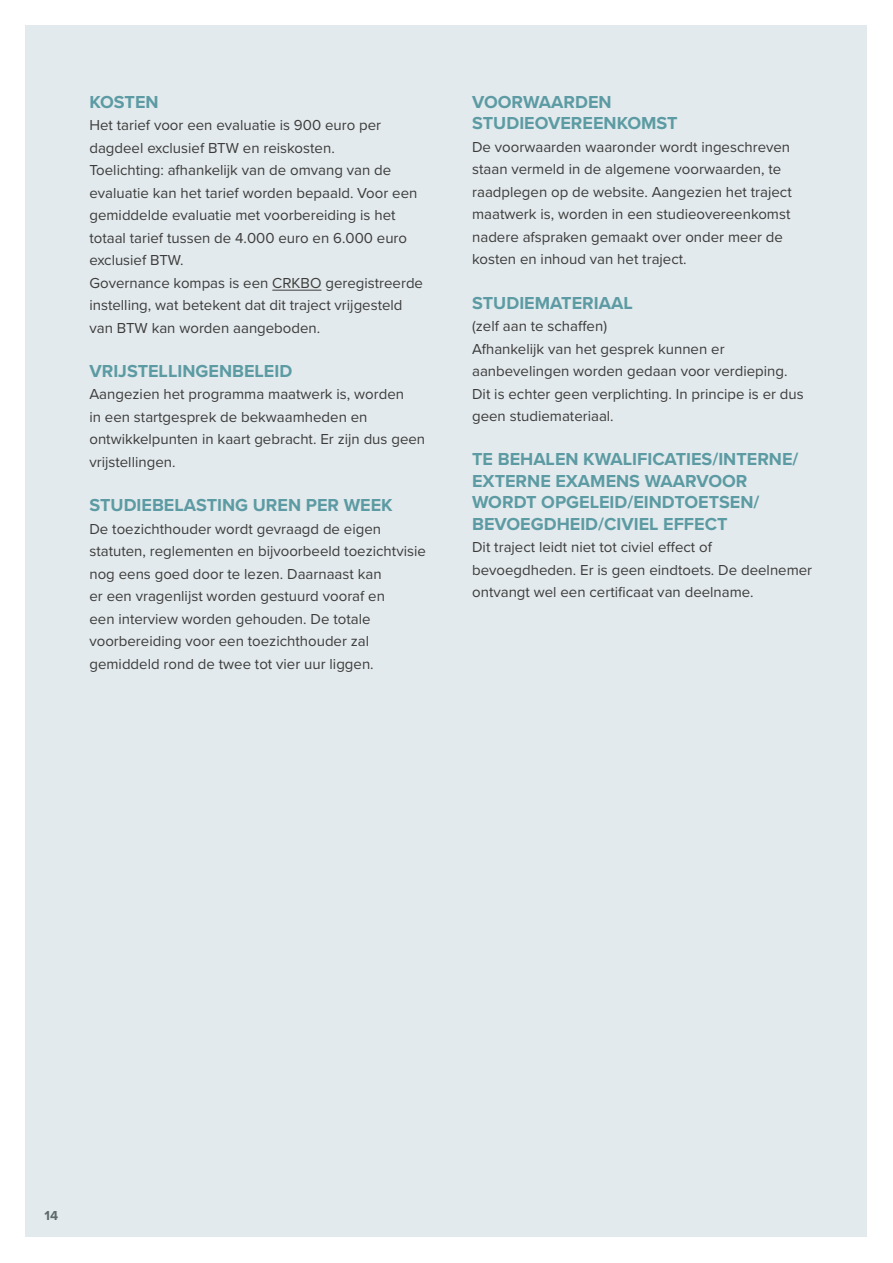
<style>
.page{position:relative;width:893px;height:1263px;background:#fff}
.page>*{position:absolute;margin:0;border:0;box-sizing:border-box;transform-origin:0 0}
.t1{font:700 18px/21.6px "Proxima Nova";color:#5c9ba3}
.t2{font:15px/22.5px "Proxima Nova";color:#3c3c3b}
.t3{font:700 13.5px "Proxima Nova";color:#5f6a6e}
</style>
<div class="page">
<div style="left:26px;top:26px;width:841px;height:1211px;background:#e3eaed"></div>
<hr style="left:272px;top:290px;width:49px;height:1px;background:#3c3c3b">
<p class="t1" style="left:89px;top:91px;width:71px">KOSTEN</p>
<p class="t2" style="left:89px;top:113px;width:335px">Het tarief voor een evaluatie is 900 euro per dagdeel exclusief BTW en reiskosten.<br>Toelichting: afhankelijk van de omvang van de evaluatie kan het tarief worden bepaald. Voor een gemiddelde evaluatie met voorbereiding is het totaal tarief tussen de 4.000 euro en 6.000 euro exclusief BTW.<br>Governance kompas is een CRKBO geregistreerde instelling, wat betekent dat dit traject vrijgesteld van BTW kan worden aangeboden.</p>
<p class="t1" style="left:89px;top:360px;width:204px">VRIJSTELLINGENBELEID</p>
<p class="t2" style="left:89px;top:382px;width:337px">Aangezien het programma maatwerk is, worden<br>in een startgesprek de bekwaamheden en ontwikkelpunten in kaart gebracht. Er zijn dus geen vrijstellingen.</p>
<p class="t1" style="left:89px;top:494px;width:305px">STUDIEBELASTING UREN PER WEEK</p>
<p class="t2" style="left:89px;top:517px;width:338px">De toezichthouder wordt gevraagd de eigen statuten, reglementen en bijvoorbeeld toezichtvisie nog eens goed door te lezen. Daarnaast kan<br>er een vragenlijst worden gestuurd vooraf en<br>een interview worden gehouden. De totale voorbereiding voor een toezichthouder zal gemiddeld rond de twee tot vier uur liggen.</p>
<p class="t1" style="left:472px;top:91px;width:207px">VOORWAARDEN<br>STUDIEOVEREENKOMST</p>
<p class="t2" style="left:472px;top:135px;width:321px">De voorwaarden waaronder wordt ingeschreven staan vermeld in de algemene voorwaarden, te raadplegen op de website. Aangezien het traject maatwerk is, worden in een studieovereenkomst nadere afspraken gemaakt over onder meer de kosten en inhoud van het traject.</p>
<p class="t1" style="left:472px;top:291px;width:162px">STUDIEMATERIAAL</p>
<p class="t2" style="left:472px;top:314px;width:333px">(zelf aan te schaffen)<br>Afhankelijk van het gesprek kunnen er aanbevelingen worden gedaan voor verdieping.<br>Dit is echter geen verplichting. In principe is er dus geen studiemateriaal.</p>
<p class="t1" style="left:472px;top:448px;width:328px">TE BEHALEN KWALIFICATIES/INTERNE/<br>EXTERNE EXAMENS WAARVOOR<br>WORDT OPGELEID/EINDTOETSEN/<br>BEVOEGDHEID/CIVIEL EFFECT</p>
<p class="t2" style="left:472px;top:535px;width:342px">Dit traject leidt niet tot civiel effect of bevoegdheden. Er is geen eindtoets. De deelnemer ontvangt wel een certificaat van deelname.</p>
<p class="t3" style="left:45px;top:1205px;width:15px">14</p>
</div>
